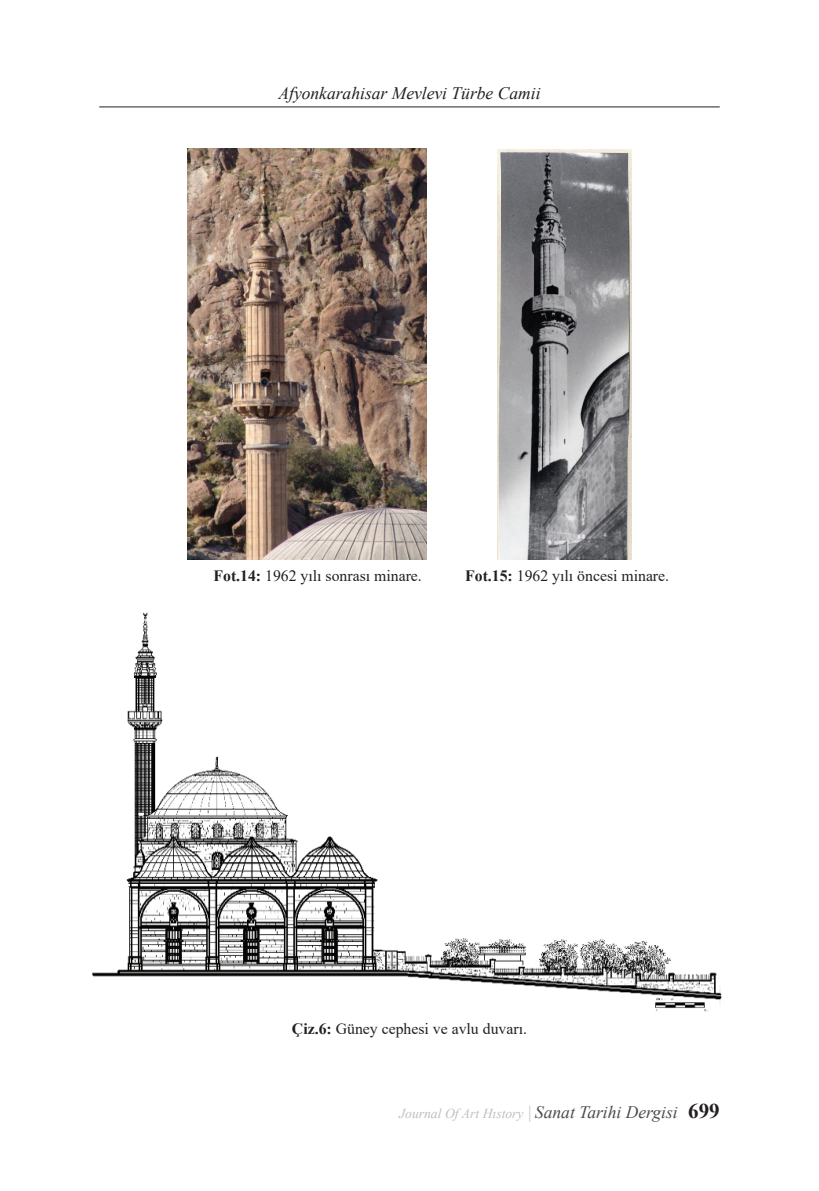
<style>
.page{position:relative;width:819px;height:1191px;background:#fff}
.page>*{position:absolute;margin:0;border:0;box-sizing:border-box;transform-origin:0 0}
.t1{font:italic 17.5px "Times New Roman";color:#231f20}
.t2{font:15.75px "Times New Roman";color:#231f20}
.t3{font:italic 13.65px "Times New Roman";color:#c0bfbf}
.s1{font-weight:700}
.s2{font-style:normal;font-size:17.5px}
.s3{font-size:17.5px;color:#494a4c}
.s4{font-weight:700;font-style:normal;font-size:21px;color:#231f20}
</style>
<div class="page">
<hr style="left:99px;top:107px;width:620px;height:1px;background:#231f20">
<img style="left:187px;top:149px;width:239px;height:411px">
<img style="left:497px;top:150px;width:134px;height:410px">
<img style="left:92px;top:612px;width:630px;height:400px">
<p class="t1" style="left:278px;top:81px;width:263px">Afyonkarahisar Mevlevi Türbe Camii</p>
<p class="t2" style="left:213px;top:564px;width:210px"><span class="s1">Fot.14:</span> 1962 yılı sonrası minare.</p>
<p class="t2" style="left:465px;top:564px;width:205px"><span class="s1">Fot.15:</span> 1962 yılı öncesi minare.</p>
<p class="t2" style="left:292px;top:1017px;width:236px"><span class="s1">Çiz.6:</span> Güney cephesi ve avlu duvarı.</p>
<p class="t3" style="left:399px;top:1104px;width:322px">Journal Of Art Hıstory <span class="s2">|</span> <span class="s3">Sanat Tarihi Dergisi</span> <span class="s4">699</span></p>
</div>
